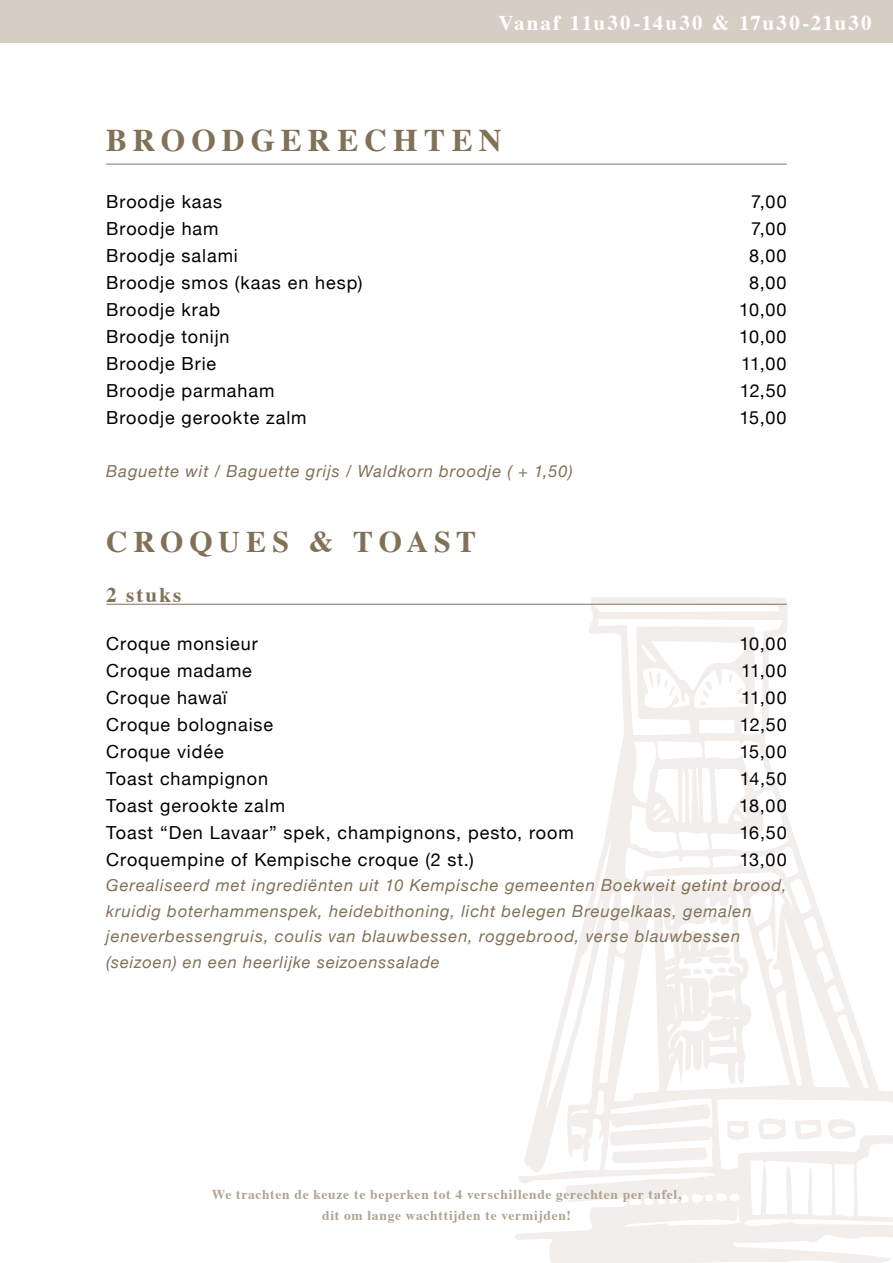
<style>
.page{position:relative;width:893px;height:1263px;background:#fff}
.page>*{position:absolute;margin:0;border:0;box-sizing:border-box;transform-origin:0 0}
.t1{font:700 31.5px "Times";letter-spacing:.195em;color:#817157}
.t2{font:700 30px "Times";letter-spacing:.19em;color:#817157}
.t3{font:700 21px "Times";letter-spacing:.105em;color:#fff}
.t4{font:700 21px "Times";letter-spacing:.1em;color:#817157}
.t5{font:18px "Helvetica Neue";letter-spacing:.05em;color:#000}
.t6{font:italic 16.5px/25.5px "Helvetica Neue";letter-spacing:.055em;color:#817157}
.t7{font:700 13.5px/21px "Times";letter-spacing:.055em;color:#afa391;text-align:center}
</style>
<div class="page">
<svg style="left:511px;top:597px;width:382px;height:666px"></svg>
<svg style="left:693px;top:954px;width:39px;height:24px"></svg>
<svg style="left:757px;top:1117px;width:29px;height:25px"></svg>
<svg style="left:700px;top:681px;width:12px;height:24px"></svg>
<svg style="left:728px;top:674px;width:16px;height:20px"></svg>
<svg style="left:648px;top:671px;width:32px;height:34px"></svg>
<svg style="left:794px;top:1118px;width:61px;height:25px"></svg>
<svg style="left:709px;top:912px;width:21px;height:31px"></svg>
<svg style="left:727px;top:1121px;width:22px;height:23px"></svg>
<hr style="left:106px;top:164px;width:681px;height:1px;background:#817157">
<div style="left:0;top:0;width:893px;height:43px;background:#d5cec5"></div>
<hr style="left:106px;top:604px;width:681px;height:1px;background:#817157">
<p class="t3" style="left:498px;top:3px;width:375px">Vanaf 11u30-14u30 &amp; 17u30-21u30</p>
<h1 class="t1" style="left:106px;top:110px;width:397px">BROODGERECHTEN</h1>
<p class="t5" style="left:106px;top:189px;width:117px">Broodje kaas</p>
<p class="t5" style="left:751px;top:189px;width:37px">7,00</p>
<p class="t5" style="left:106px;top:216px;width:114px">Broodje ham</p>
<p class="t5" style="left:751px;top:216px;width:37px">7,00</p>
<p class="t5" style="left:106px;top:243px;width:133px">Broodje salami</p>
<p class="t5" style="left:749px;top:243px;width:39px">8,00</p>
<p class="t5" style="left:106px;top:270px;width:258px">Broodje smos (kaas en hesp)</p>
<p class="t5" style="left:749px;top:270px;width:39px">8,00</p>
<p class="t5" style="left:106px;top:297px;width:115px">Broodje krab</p>
<p class="t5" style="left:739px;top:297px;width:49px">10,00</p>
<p class="t5" style="left:106px;top:324px;width:125px">Broodje tonijn</p>
<p class="t5" style="left:739px;top:324px;width:49px">10,00</p>
<p class="t5" style="left:106px;top:351px;width:112px">Broodje Brie</p>
<p class="t5" style="left:741px;top:351px;width:47px">11,00</p>
<p class="t5" style="left:106px;top:378px;width:170px">Broodje parmaham</p>
<p class="t5" style="left:740px;top:378px;width:48px">12,50</p>
<p class="t5" style="left:106px;top:405px;width:202px">Broodje gerookte zalm</p>
<p class="t5" style="left:739px;top:405px;width:49px">15,00</p>
<p class="t6" style="left:106px;top:459px;width:468px">Baguette wit / Baguette grijs / Waldkorn broodje ( + 1,50)</p>
<h2 class="t2" style="left:106px;top:513px;width:371px">CROQUES &amp; TOAST</h2>
<p class="t4" style="left:106px;top:574px;width:76px">2 stuks</p>
<p class="t5" style="left:106px;top:630px;width:153px">Croque monsieur</p>
<p class="t5" style="left:739px;top:630px;width:49px">10,00</p>
<p class="t5" style="left:106px;top:657px;width:147px">Croque madame</p>
<p class="t5" style="left:741px;top:657px;width:47px">11,00</p>
<p class="t5" style="left:106px;top:684px;width:122px">Croque hawaï</p>
<p class="t5" style="left:741px;top:684px;width:47px">11,00</p>
<p class="t5" style="left:106px;top:711px;width:168px">Croque bolognaise</p>
<p class="t5" style="left:740px;top:711px;width:48px">12,50</p>
<p class="t5" style="left:106px;top:738px;width:119px">Croque vidée</p>
<p class="t5" style="left:739px;top:738px;width:49px">15,00</p>
<p class="t5" style="left:106px;top:765px;width:163px">Toast champignon</p>
<p class="t5" style="left:740px;top:765px;width:48px">14,50</p>
<p class="t5" style="left:106px;top:792px;width:180px">Toast gerookte zalm</p>
<p class="t5" style="left:739px;top:792px;width:49px">18,00</p>
<p class="t5" style="left:106px;top:819px;width:469px">Toast “Den Lavaar” spek, champignons, pesto, room</p>
<p class="t5" style="left:739px;top:819px;width:49px">16,50</p>
<p class="t5" style="left:106px;top:846px;width:369px">Croquempine of Kempische croque (2 st.)</p>
<p class="t5" style="left:739px;top:846px;width:49px">13,00</p>
<p class="t6" style="left:106px;top:874px;width:682px">Gerealiseerd met ingrediënten uit 10 Kempische gemeenten Boekweit getint brood, kruidig boterhammenspek, heidebithoning, licht belegen Breugelkaas, gemalen jeneverbessengruis, coulis van blauwbessen, roggebrood, verse blauwbessen (seizoen) en een heerlijke seizoenssalade</p>
<p class="t7" style="left:212px;top:1183px;width:471px">We trachten de keuze te beperken tot 4 verschillende gerechten per tafel, dit om lange wachttijden te vermijden!</p>
</div>
